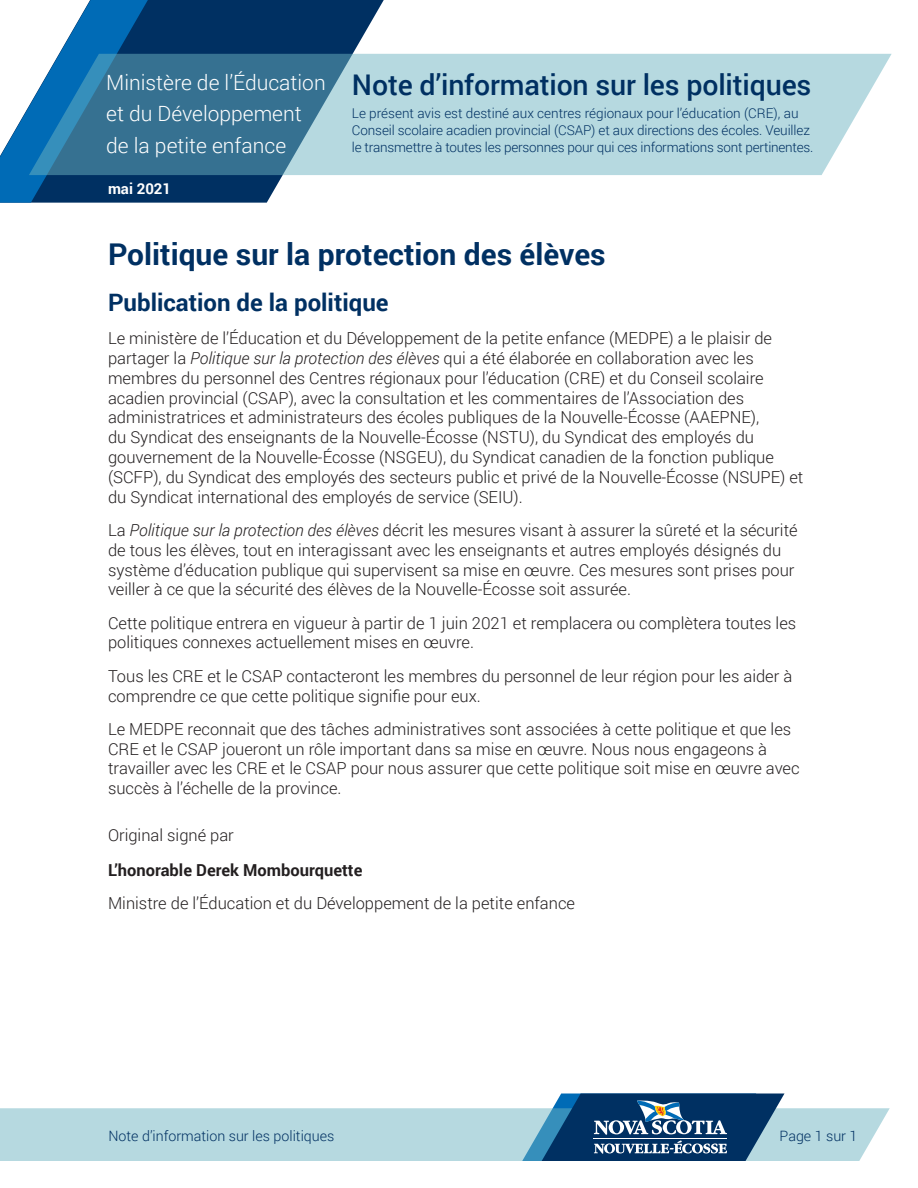
<style>
.page{position:relative;width:918px;height:1188px;background:#fff}
.page>*{position:absolute;margin:0;border:0;box-sizing:border-box;transform-origin:0 0}
._01_Heading_1{font:700 30px "Roboto";color:#003062}
.t1{font:500 28.5px "Roboto";letter-spacing:-.005em;color:#003062}
._01_Heading_2{font:700 24px "Roboto";color:#003062}
.t2{font:300 21px/31.5px "Roboto";color:#fff}
.List_Paragraph{font:300 16.5px/19.8px "Roboto";color:#231f20}
.Body_Text{font:300 16.5px "Roboto";color:#231f20}
.Body_Text-2{font:700 16.5px "Roboto";color:#231f20}
.t3{font:700 15px "Roboto";color:#fff}
.t4{font:300 14.25px "Roboto";color:#003062}
.t5{font:300 13.5px/17.2px "Roboto";letter-spacing:-.01em;color:#003062}
.s1{font-style:italic}
</style>
<div class="page">
<div style="left:0;top:1108px;width:890px;height:53px;background:#b6d9e0"></div>
<svg style="left:522px;top:1094px;width:263px;height:67px;background:#3d698e"></svg>
<hr style="left:594px;top:1139px;width:133px;height:1px;background:#fff">
<svg style="left:148px;top:0;width:236px;height:203px;fill:#003062"></svg>
<svg style="left:0;top:0;width:148px;height:203px"></svg>
<svg style="left:29px;top:54px;width:863px;height:121px;background:#8db9c9"></svg>
<p class="t2" style="left:106px;top:66px;width:221px">Ministère de l’Éducation et du Développement de la petite enfance</p>
<p class="t3" style="left:108px;top:178px;width:65px">mai 2021</p>
<h2 class="t1" style="left:352px;top:65px;width:461px">Note d’information sur les politiques</h2>
<p class="t5" style="left:352px;top:104px;width:463px">Le présent avis est destiné aux centres régionaux pour l’éducation (CRE), au<br>Conseil scolaire acadien provincial (CSAP) et aux directions des écoles. Veuillez le transmettre à toutes les personnes pour qui ces informations sont pertinentes.</p>
<p class="_01_Heading_1" style="left:108px;top:233px;width:499px">Politique sur la protection des élèves</p>
<p class="_01_Heading_2" style="left:108px;top:286px;width:282px">Publication de la politique</p>
<p class="List_Paragraph" style="left:108px;top:328px;width:697px">Le ministère de l’Éducation et du Développement de la petite enfance (MEDPE) a le plaisir de partager la <span class="s1">Politique sur la protection des élèves</span> qui a été élaborée en collaboration avec les membres du personnel des Centres régionaux pour l’éducation (CRE) et du Conseil scolaire acadien provincial (CSAP), avec la consultation et les commentaires de l’Association des administratrices et administrateurs des écoles publiques de la Nouvelle-Écosse (AAEPNE),<br>du Syndicat des enseignants de la Nouvelle-Écosse (NSTU), du Syndicat des employés du gouvernement de la Nouvelle-Écosse (NSGEU), du Syndicat canadien de la fonction publique (SCFP), du Syndicat des employés des secteurs public et privé de la Nouvelle-Écosse (NSUPE) et du Syndicat international des employés de service (SEIU).</p>
<p class="List_Paragraph" style="left:108px;top:520px;width:691px">La <span class="s1">Politique sur la protection des élèves</span> décrit les mesures visant à assurer la sûreté et la sécurité de tous les élèves, tout en interagissant avec les enseignants et autres employés désignés du système d’éducation publique qui supervisent sa mise en œuvre. Ces mesures sont prises pour veiller à ce que la sécurité des élèves de la Nouvelle-Écosse soit assurée.</p>
<p class="List_Paragraph" style="left:108px;top:612px;width:690px">Cette politique entrera en vigueur à partir de 1 juin 2021 et remplacera ou complètera toutes les politiques connexes actuellement mises en œuvre.</p>
<p class="List_Paragraph" style="left:108px;top:665px;width:686px">Tous les CRE et le CSAP contacteront les membres du personnel de leur région pour les aider à comprendre ce que cette politique signifie pour eux.</p>
<p class="List_Paragraph" style="left:108px;top:719px;width:693px">Le MEDPE reconnait que des tâches administratives sont associées à cette politique et que les CRE et le CSAP joueront un rôle important dans sa mise en œuvre. Nous nous engageons à travailler avec les CRE et le CSAP pour nous assurer que cette politique soit mise en œuvre avec succès à l’échelle de la province.</p>
<p class="List_Paragraph" style="left:108px;top:825px;width:127px">Original signé par</p>
<p class="Body_Text-2" style="left:108px;top:858px;width:256px">L’honorable Derek Mombourquette</p>
<p class="Body_Text" style="left:108px;top:892px;width:469px">Ministre de l’Éducation et du Développement de la petite enfance</p>
<p class="t4" style="left:109px;top:1126px;width:227px">Note d’information sur les politiques</p>
<p class="t4" style="left:780px;top:1126px;width:79px">Page 1 sur 1</p>
</div>
